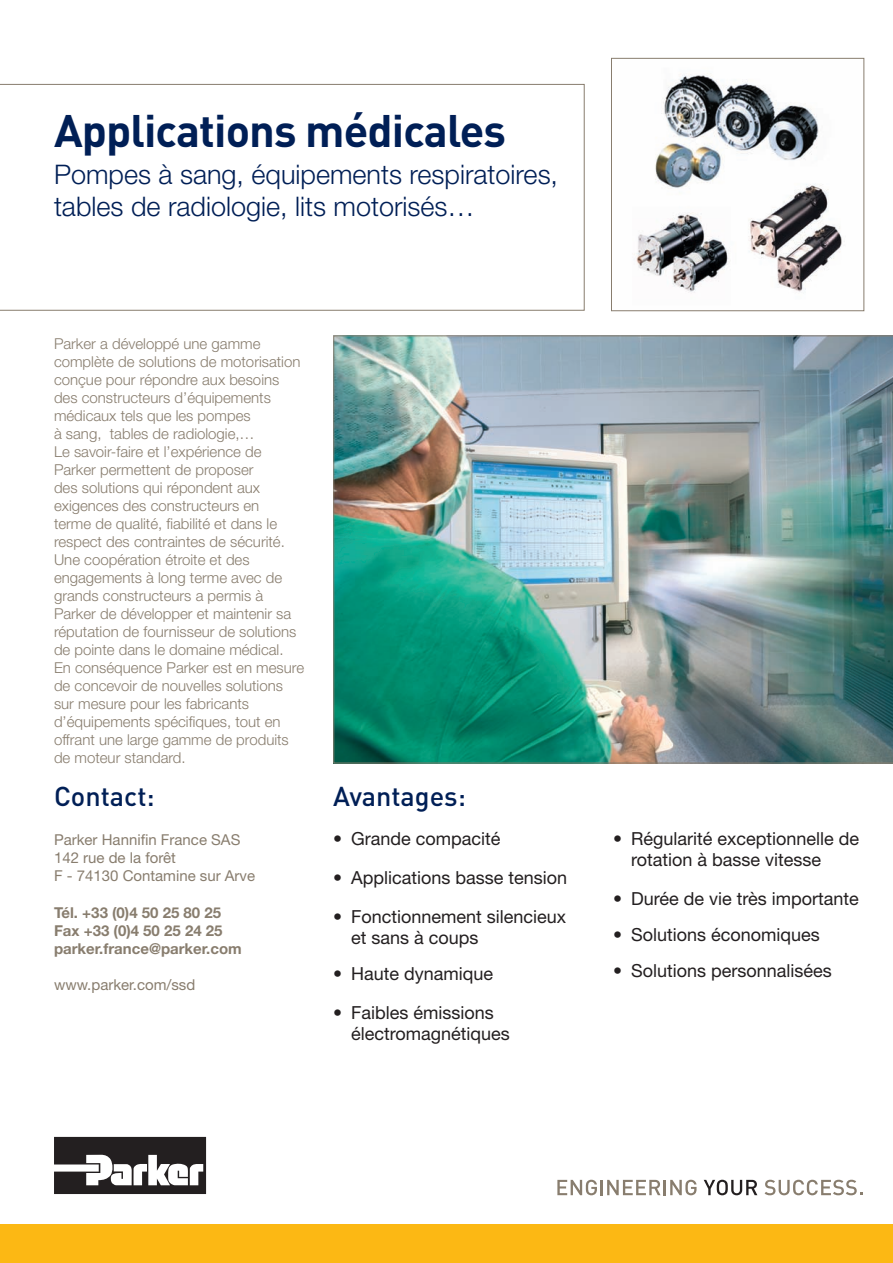
<style>
.page{position:relative;width:893px;height:1263px;background:#fff}
.page>*{position:absolute;margin:0;border:0;box-sizing:border-box;transform-origin:0 0}
.t1{font:700 45px "DINOT";letter-spacing:-.02em;color:#001f56}
.t2{font:300 27px/32.4px "Helvetica Neue LT Std";color:#001f56}
.t3{font:500 27px "DINOT";color:#001f56}
.t4{font:18px/21px "Helvetica Neue LT Std";color:#231f20}
.t5{font:300 15px/18px "Helvetica Neue LT Std";color:#887d6e}
.t6{font:15px "Helvetica Neue LT Std";color:#887d6e}
.t7{font:700 15px "Helvetica Neue LT Std";color:#887d6e}
</style>
<div class="page">
<svg style="left:54px;top:1137px;width:152px;height:57px"></svg>
<div style="left:0;top:1225px;width:893px;height:38px;background:#fcb814"></div>
<svg style="left:557px;top:1180px;width:140px;height:15px"></svg>
<svg style="left:704px;top:1180px;width:53px;height:15px"></svg>
<svg style="left:765px;top:1180px;width:97px;height:15px"></svg>
<svg style="left:0;top:84px;width:585px;height:227px"></svg>
<img style="left:634px;top:73px;width:208px;height:220px">
<div style="left:611px;top:58px;width:253px;height:253px;border:1px solid #887d6e"></div>
<img style="left:333px;top:335px;width:560px;height:428px">
<p class="t1" style="left:54px;top:100px;width:453px">Applications médicales</p>
<p class="t2" style="left:54px;top:157px;width:506px">Pompes à sang, équipements respiratoires, tables de radiologie, lits motorisés…</p>
<p class="t5" style="left:54px;top:335px;width:252px">Parker a développé une gamme complète de solutions de motorisation conçue pour répondre aux besoins des constructeurs d’équipements médicaux tels que les pompes<br>à sang, tables de radiologie,…<br>Le savoir-faire et l’expérience de Parker permettent de proposer<br>des solutions qui répondent aux exigences des constructeurs en<br>terme de qualité, fiabilité et dans le respect des contraintes de sécurité.<br>Une coopération étroite et des engagements à long terme avec de grands constructeurs a permis à Parker de développer et maintenir sa réputation de fournisseur de solutions de pointe dans le domaine médical.<br>En conséquence Parker est en mesure de concevoir de nouvelles solutions sur mesure pour les fabricants d’équipements spécifiques, tout en offrant une large gamme de produits de moteur standard.</p>
<p class="t3" style="left:54px;top:778px;width:102px">Contact:</p>
<p class="t6" style="left:54px;top:831px;width:188px">Parker Hannifin France SAS</p>
<p class="t6" style="left:54px;top:849px;width:123px">142 rue de la forêt</p>
<p class="t6" style="left:54px;top:867px;width:203px">F - 74130 Contamine sur Arve</p>
<p class="t7" style="left:54px;top:903px;width:169px">Tél. +33 (0)4 50 25 80 25</p>
<p class="t7" style="left:54px;top:921px;width:170px">Fax +33 (0)4 50 25 24 25</p>
<p class="t7" style="left:54px;top:939px;width:189px">parker.france@parker.com</p>
<p class="t6" style="left:54px;top:975px;width:143px">www.parker.com/ssd</p>
<p class="t3" style="left:333px;top:777px;width:134px">Avantages:</p>
<p class="t4" style="left:333px;top:828px;width:169px">• Grande compacité</p>
<p class="t4" style="left:333px;top:867px;width:236px">• Applications basse tension</p>
<p class="t4" style="left:351px;top:906px;width:217px;text-indent:-18px">• Fonctionnement silencieux et sans à coups</p>
<p class="t4" style="left:333px;top:963px;width:162px">• Haute dynamique</p>
<p class="t4" style="left:351px;top:1002px;width:160px;text-indent:-18px">• Faibles émissions électromagnétiques</p>
<p class="t4" style="left:631px;top:828px;width:230px;text-indent:-18px">• Régularité exceptionnelle de rotation à basse vitesse</p>
<p class="t4" style="left:613px;top:888px;width:247px">• Durée de vie très importante</p>
<p class="t4" style="left:613px;top:924px;width:208px">• Solutions économiques</p>
<p class="t4" style="left:613px;top:960px;width:220px">• Solutions personnalisées</p>
</div>
